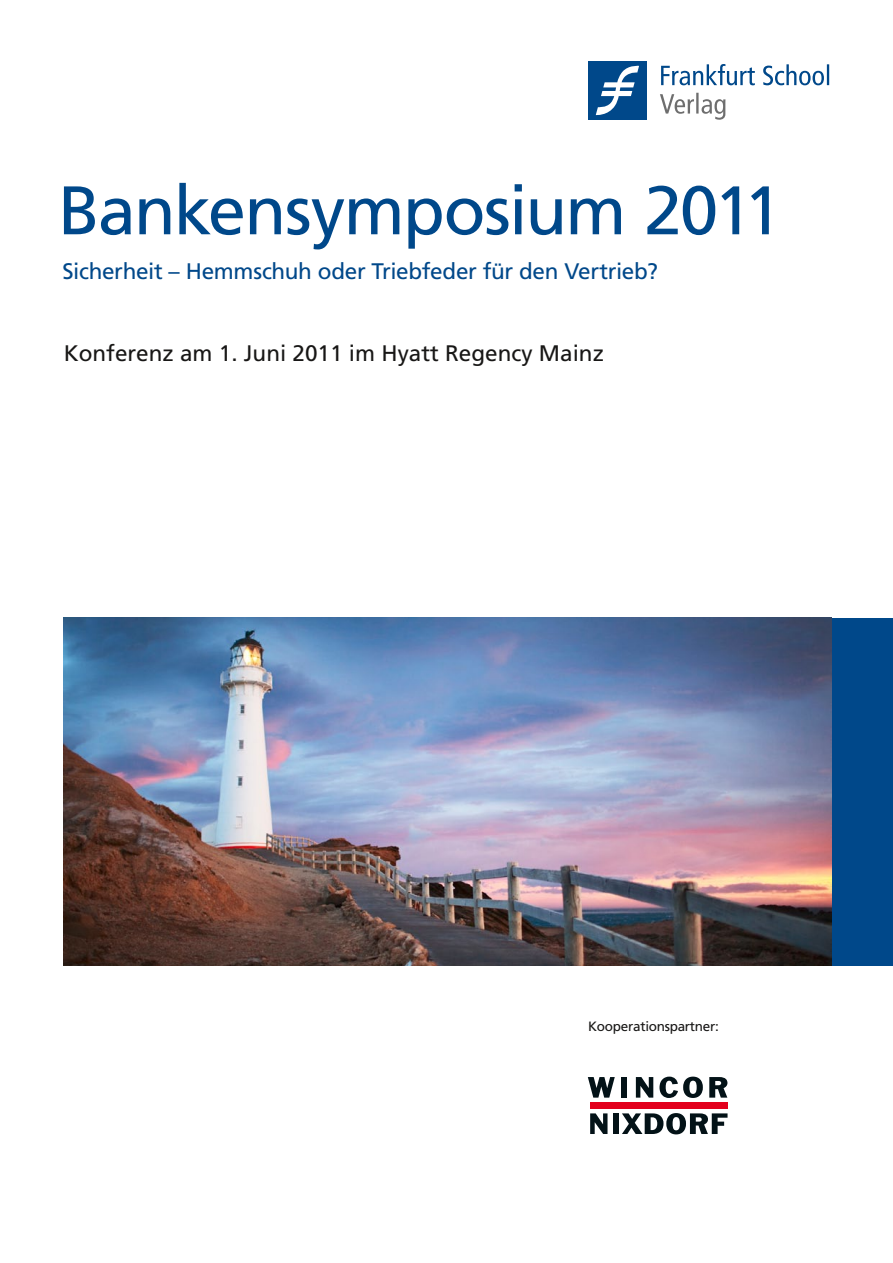
<style>
.page{position:relative;width:893px;height:1263px;background:#fff}
.page>*{position:absolute;margin:0;border:0;box-sizing:border-box;transform-origin:0 0}
.t1{font:68.55px "Frutiger LT";letter-spacing:-.03em;color:#00488a}
.t2{font:22.5px "Frutiger LT";letter-spacing:-.015em;color:#00488a}
.t3{font:22.5px "Frutiger LT";color:#181716}
.t4{font:13.5px "Frutiger LT";letter-spacing:-.02em;color:#181716}
</style>
<div class="page">
<div style="left:829px;top:618px;width:64px;height:347px;background:#00488a"></div>
<img style="left:64px;top:618px;width:767px;height:347px">
<div style="left:588px;top:61px;width:59px;height:59px;background:#00488a"></div>
<svg style="left:596px;top:65px;width:43px;height:51px"></svg>
<svg style="left:660px;top:93px;width:65px;height:27px"></svg>
<svg style="left:661px;top:64px;width:168px;height:21px"></svg>
<svg style="left:590px;top:1113px;width:17px;height:21px"></svg>
<div style="left:613px;top:1113px;width:5px;height:21px;background:#031217"></div>
<svg style="left:622px;top:1113px;width:105px;height:21px"></svg>
<svg style="left:588px;top:1077px;width:27px;height:20px"></svg>
<div style="left:621px;top:1077px;width:6px;height:20px;background:#031217"></div>
<svg style="left:636px;top:1077px;width:17px;height:20px"></svg>
<svg style="left:659px;top:1076px;width:44px;height:22px"></svg>
<svg style="left:709px;top:1077px;width:18px;height:20px"></svg>
<div style="left:590px;top:1102px;width:137px;height:6px;background:#e3001d"></div>
<h1 class="t1" style="left:58px;top:170px;width:725px">Bankensymposium 2011</h1>
<p class="t2" style="left:63px;top:258px;width:597px">Sicherheit – Hemmschuh oder Triebfeder für den Vertrieb?</p>
<p class="t3" style="left:64px;top:340px;width:542px">Konferenz am 1. Juni 2011 im Hyatt Regency Mainz</p>
<p class="t4" style="left:588px;top:1018px;width:132px">Kooperationspartner:</p>
</div>
